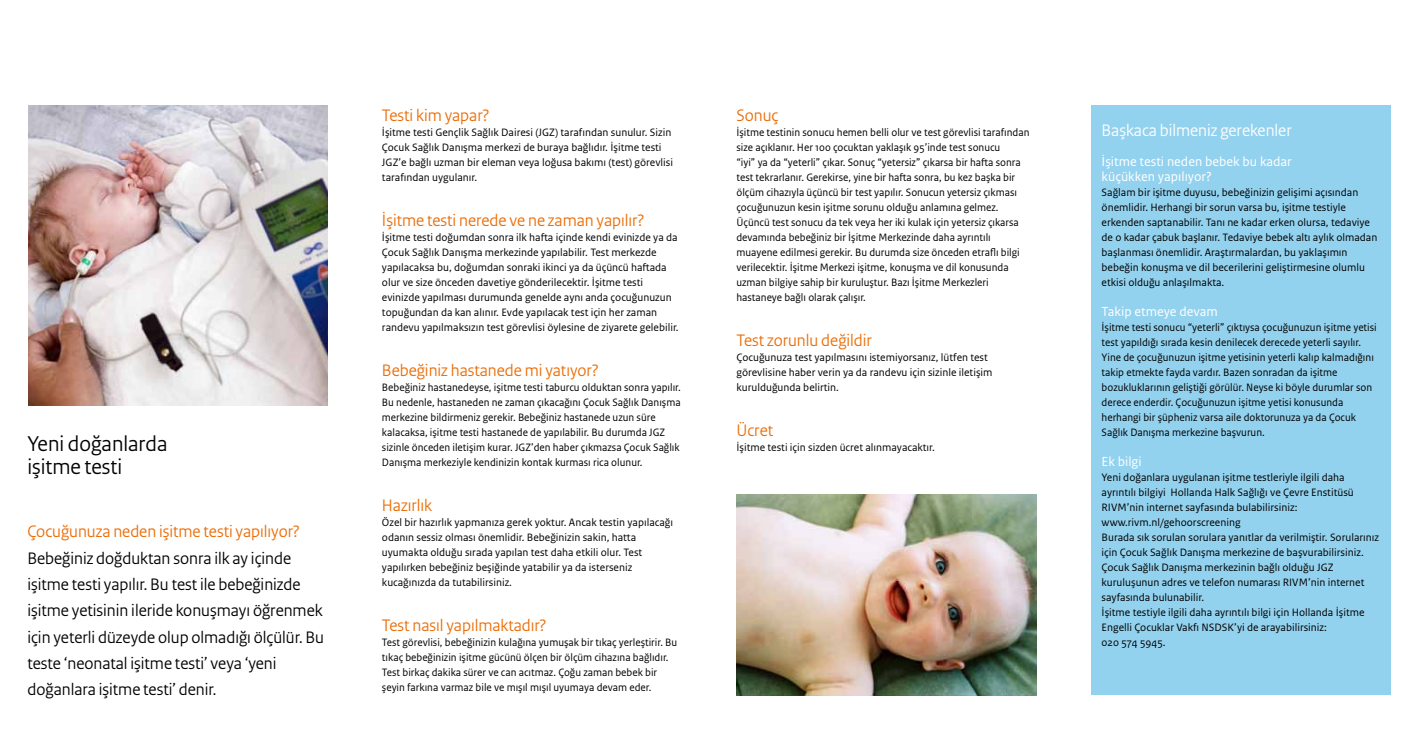
<style>
.page{position:relative;width:1418px;height:745px;background:#fff}
.page>*{position:absolute;margin:0;border:0;box-sizing:border-box;transform-origin:0 0}
.t1{font:22.5px/22.5px "Rijksoverheid Sans Heading";color:#000}
.t2{font:17.5px/26.2px "Rijksoverheid Sans Heading";color:#000}
.t3{font:17.5px "Rijksoverheid Sans Heading";color:#eb6e08}
.t4{font:17.5px "Rijksoverheid Sans Heading";color:#fff}
.t5{font:13.75px/15px "Rijksoverheid Sans Text";color:#fff}
.t6{font:11.25px/15px "Rijksoverheid Sans Text";color:#000}
</style>
<div class="page">
<div style="left:1090px;top:105px;width:300px;height:589px;background:#93d2ef"></div>
<img style="left:736px;top:494px;width:300px;height:200px">
<img style="left:28px;top:105px;width:299px;height:300px">
<h1 class="t1" style="left:27px;top:432px;width:141px">Yeni doğanlarda işitme testi</h1>
<h2 class="t3" style="left:27px;top:521px;width:274px">Çocuğunuza neden işitme testi yapılıyor?</h2>
<p class="t2" style="left:27px;top:544px;width:298px">Bebeğiniz doğduktan sonra ilk ay içinde işitme testi yapılır. Bu test ile bebeğinizde işitme yetisinin ileride konuşmayı öğrenmek için yeterli düzeyde olup olmadığı ölçülür. Bu teste ‘neonatal işitme testi’ veya ‘yeni doğanlara işitme testi’ denir.</p>
<h2 class="t3" style="left:382px;top:105px;width:109px">Testi kim yapar?</h2>
<p class="t6" style="left:382px;top:124px;width:293px">İşitme testi Gençlik Sağlık Dairesi (JGZ) tarafından sunulur. Sizin Çocuk Sağlık Danışma merkezi de buraya bağlıdır. İşitme testi JGZ’e bağlı uzman bir eleman veya loğusa bakımı (test) görevlisi tarafından uygulanır.</p>
<h2 class="t3" style="left:382px;top:210px;width:264px">İşitme testi nerede ve ne zaman yapılır?</h2>
<p class="t6" style="left:382px;top:229px;width:298px">İşitme testi doğumdan sonra ilk hafta içinde kendi evinizde ya da Çocuk Sağlık Danışma merkezinde yapılabilir. Test merkezde yapılacaksa bu, doğumdan sonraki ikinci ya da üçüncü haftada olur ve size önceden davetiye gönderilecektir. İşitme testi evinizde yapılması durumunda genelde aynı anda çocuğunuzun topuğundan da kan alınır. Evde yapılacak test için her zaman randevu yapılmaksızın test görevlisi öylesine de ziyarete gelebilir.</p>
<h2 class="t3" style="left:382px;top:360px;width:218px">Bebeğiniz hastanede mi yatıyor?</h2>
<p class="t6" style="left:382px;top:379px;width:300px">Bebeğiniz hastanedeyse, işitme testi taburcu olduktan sonra yapılır.<br>Bu nedenle, hastaneden ne zaman çıkacağını Çocuk Sağlık Danışma merkezine bildirmeniz gerekir. Bebeğiniz hastanede uzun süre kalacaksa, işitme testi hastanede de yapılabilir. Bu durumda JGZ sizinle önceden iletişim kurar. JGZ’den haber çıkmazsa Çocuk Sağlık Danışma merkeziyle kendinizin kontak kurması rica olunur.</p>
<h2 class="t3" style="left:382px;top:495px;width:52px">Hazırlık</h2>
<p class="t6" style="left:382px;top:514px;width:293px">Özel bir hazırlık yapmanıza gerek yoktur. Ancak testin yapılacağı odanın sessiz olması önemlidir. Bebeğinizin sakin, hatta uyumakta olduğu sırada yapılan test daha etkili olur. Test yapılırken bebeğiniz beşiğinde yatabilir ya da isterseniz kucağınızda da tutabilirsiniz.</p>
<h2 class="t3" style="left:382px;top:615px;width:166px">Test nasıl yapılmaktadır?</h2>
<p class="t6" style="left:382px;top:634px;width:297px">Test görevlisi, bebeğinizin kulağına yumuşak bir tıkaç yerleştirir. Bu tıkaç bebeğinizin işitme gücünü ölçen bir ölçüm cihazına bağlıdır.<br>Test birkaç dakika sürer ve can acıtmaz. Çoğu zaman bebek bir şeyin farkına varmaz bile ve mışıl mışıl uyumaya devam eder.</p>
<h2 class="t3" style="left:736px;top:105px;width:43px">Sonuç</h2>
<p class="t6" style="left:736px;top:124px;width:294px">İşitme testinin sonucu hemen belli olur ve test görevlisi tarafından size açıklanır. Her 100 çocuktan yaklaşık 95’inde test sonucu<br>“iyi” ya da “yeterli” çıkar. Sonuç “yetersiz” çıkarsa bir hafta sonra test tekrarlanır. Gerekirse, yine bir hafta sonra, bu kez başka bir ölçüm cihazıyla üçüncü bir test yapılır. Sonucun yetersiz çıkması çocuğunuzun kesin işitme sorunu olduğu anlamına gelmez.<br>Üçüncü test sonucu da tek veya her iki kulak için yetersiz çıkarsa devamında bebeğiniz bir İşitme Merkezinde daha ayrıntılı muayene edilmesi gerekir. Bu durumda size önceden etraflı bilgi verilecektir. İşitme Merkezi işitme, konuşma ve dil konusunda uzman bilgiye sahip bir kuruluştur. Bazı İşitme Merkezleri hastaneye bağlı olarak çalışır.</p>
<h2 class="t3" style="left:736px;top:330px;width:137px">Test zorunlu değildir</h2>
<p class="t6" style="left:736px;top:349px;width:257px">Çocuğunuza test yapılmasını istemiyorsanız, lütfen test görevlisine haber verin ya da randevu için sizinle iletişim kurulduğunda belirtin.</p>
<h2 class="t3" style="left:736px;top:420px;width:38px">Ücret</h2>
<p class="t6" style="left:736px;top:439px;width:200px">İşitme testi için sizden ücret alınmayacaktır.</p>
<h2 class="t4" style="left:1101px;top:120px;width:192px">Başkaca bilmeniz gerekenler</h2>
<p class="t5" style="left:1101px;top:154px;width:192px">İşitme testi neden bebek bu kadar küçükken yapılıyor?</p>
<p class="t6" style="left:1101px;top:184px;width:277px">Sağlam bir işitme duyusu, bebeğinizin gelişimi açısından önemlidir. Herhangi bir sorun varsa bu, işitme testiyle erkenden saptanabilir. Tanı ne kadar erken olursa, tedaviye de o kadar çabuk başlanır. Tedaviye bebek altı aylık olmadan başlanması önemlidir. Araştırmalardan, bu yaklaşımın bebeğin konuşma ve dil becerilerini geliştirmesine olumlu etkisi olduğu anlaşılmakta.</p>
<p class="t5" style="left:1101px;top:304px;width:118px">Takip etmeye devam</p>
<p class="t6" style="left:1101px;top:319px;width:277px">İşitme testi sonucu “yeterli” çıktıysa çocuğunuzun işitme yetisi test yapıldığı sırada kesin denilecek derecede yeterli sayılır.<br>Yine de çocuğunuzun işitme yetisinin yeterli kalıp kalmadığını takip etmekte fayda vardır. Bazen sonradan da işitme bozukluklarının geliştiği görülür. Neyse ki böyle durumlar son derece enderdir. Çocuğunuzun işitme yetisi konusunda herhangi bir şüpheniz varsa aile doktorunuza ya da Çocuk Sağlık Danışma merkezine başvurun.</p>
<p class="t5" style="left:1101px;top:454px;width:42px">Ek bilgi</p>
<p class="t6" style="left:1101px;top:469px;width:279px">Yeni doğanlara uygulanan işitme testleriyle ilgili daha ayrıntılı bilgiyi Hollanda Halk Sağlığı ve Çevre Enstitüsü RIVM’nin internet sayfasında bulabilirsiniz: www.rivm.nl/gehoorscreening<br>Burada sık sorulan sorulara yanıtlar da verilmiştir. Sorularınız için Çocuk Sağlık Danışma merkezine de başvurabilirsiniz.<br>Çocuk Sağlık Danışma merkezinin bağlı olduğu JGZ kuruluşunun adres ve telefon numarası RIVM’nin internet sayfasında bulunabilir.<br>İşitme testiyle ilgili daha ayrıntılı bilgi için Hollanda İşitme Engelli Çocuklar Vakfı NSDSK’yi de arayabilirsiniz:<br>020 574 5945.</p>
</div>
